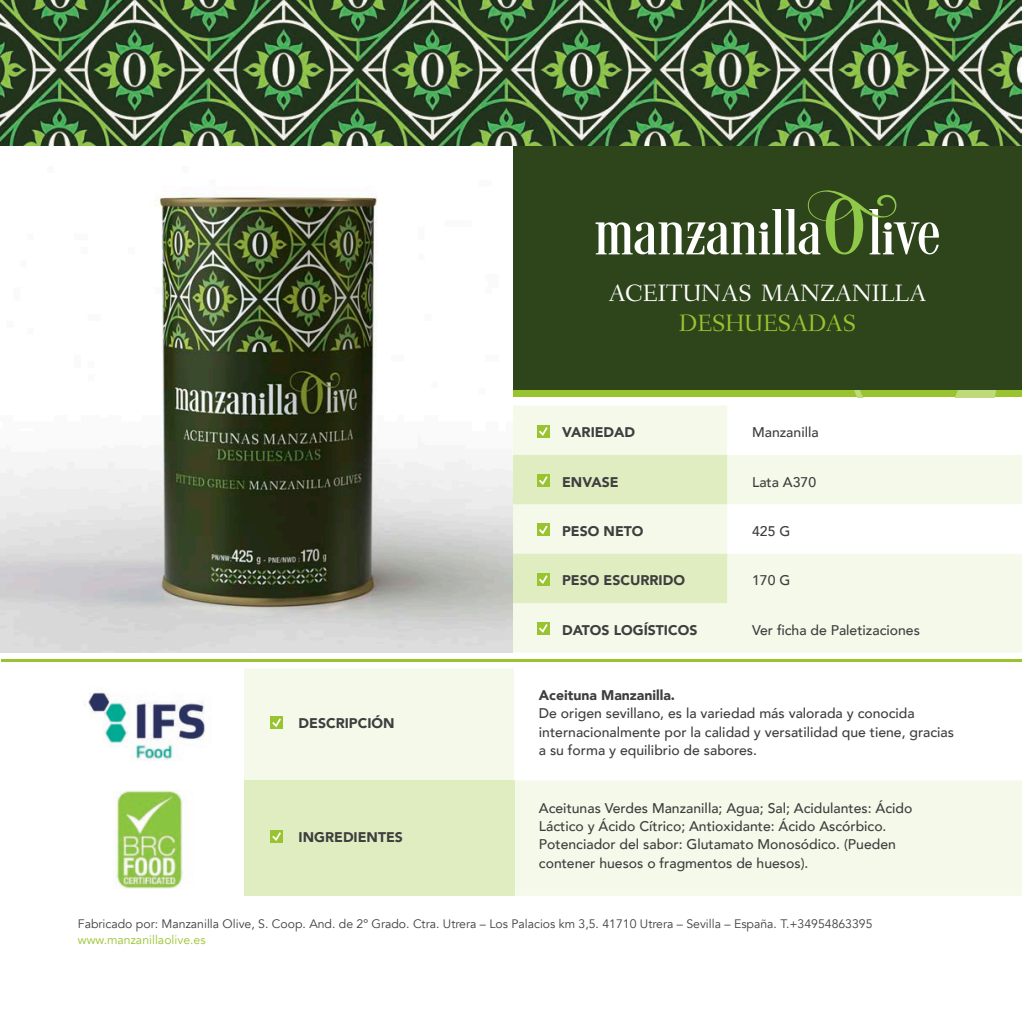
<style>
.page{position:relative;width:1022px;height:1022px;background:#fff}
.page>*{position:absolute;margin:0;border:0;box-sizing:border-box;transform-origin:0 0}
.t1{font:24.5px "Fanwood";color:#fff}
.t2{font:24.5px "Fanwood";color:#99c430}
.t3{font:500 14px/18.4px "Avenir";color:#3e3e3f}
.t4{font:900 14px "Avenir";color:#3e3e3f}
.t5{font:12.25px "Avenir";color:#3e3e3f}
.t6{font:12.25px "Avenir";color:#99c430}
</style>
<div class="page">
<div style="left:512px;top:406px;width:510px;height:246px;background:#f5f9ea"></div>
<svg style="left:727px;top:406px;width:295px;height:148px"></svg>
<div style="left:512px;top:389px;width:510px;height:8px;background:#99c430"></div>
<svg style="left:850px;top:389px;width:172px;height:8px"></svg>
<hr style="left:1px;top:659px;width:1021px;height:3px;background:#99c430">
<div style="left:512px;top:146px;width:510px;height:243px;background:#2e441b"></div>
<svg style="left:596px;top:190px;width:343px;height:64px"></svg>
<img style="left:1px;top:193px;width:511px;height:459px">
<img style="left:0;top:0;width:1022px;height:146px">
<div style="left:537px;top:425px;width:12px;height:13px;background:#99c430"></div>
<svg style="left:539px;top:427px;width:9px;height:9px"></svg>
<svg style="left:512px;top:455px;width:215px;height:148px;background:#e5f0cc"></svg>
<div style="left:537px;top:622px;width:12px;height:13px;background:#99c430"></div>
<svg style="left:539px;top:624px;width:9px;height:9px"></svg>
<div style="left:244px;top:668px;width:778px;height:228px;background:#f5f9ea"></div>
<div style="left:514px;top:668px;width:508px;height:112px;background:#fff"></div>
<div style="left:244px;top:780px;width:270px;height:116px;background:#e0edc1"></div>
<svg style="left:270px;top:716px;width:13px;height:13px"></svg>
<div style="left:270px;top:830px;width:13px;height:13px;background:#99c430"></div>
<svg style="left:272px;top:832px;width:9px;height:9px"></svg>
<img style="left:88px;top:692px;width:117px;height:69px">
<img style="left:114px;top:790px;width:70px;height:98px">
<p class="t1" style="left:608px;top:279px;width:319px">ACEITUNAS MANZANILLA</p>
<p class="t2" style="left:679px;top:309px;width:178px">DESHUESADAS</p>
<p class="t4" style="left:299px;top:711px;width:97px">DESCRIPCIÓN</p>
<p class="t4" style="left:299px;top:825px;width:106px">INGREDIENTES</p>
<p class="t4" style="left:562px;top:420px;width:75px">VARIEDAD</p>
<p class="t3" style="left:752px;top:422px;width:68px">Manzanilla</p>
<p class="t4" style="left:562px;top:470px;width:58px">ENVASE</p>
<p class="t3" style="left:752px;top:472px;width:66px">Lata A370</p>
<p class="t4" style="left:562px;top:519px;width:83px">PESO NETO</p>
<p class="t3" style="left:752px;top:521px;width:40px">425 G</p>
<p class="t4" style="left:562px;top:569px;width:124px">PESO ESCURRIDO</p>
<p class="t3" style="left:752px;top:571px;width:40px">170 G</p>
<p class="t4" style="left:562px;top:618px;width:137px">DATOS LOGÍSTICOS</p>
<p class="t3" style="left:752px;top:620px;width:169px">Ver ficha de Paletizaciones</p>
<p class="t4" style="left:539px;top:683px;width:138px">Aceituna Manzanilla.</p>
<p class="t3" style="left:539px;top:703px;width:417px">De origen sevillano, es la variedad más valorada y conocida internacionalmente por la calidad y versatilidad que tiene, gracias a su forma y equilibrio de sabores.</p>
<p class="t3" style="left:539px;top:798px;width:375px">Aceitunas Verdes Manzanilla; Agua; Sal; Acidulantes: Ácido Láctico y Ácido Cítrico; Antioxidante: Ácido Ascórbico.<br>Potenciador del sabor: Glutamato Monosódico. (Pueden contener huesos o fragmentos de huesos).</p>
<p class="t5" style="left:78px;top:916px;width:796px">Fabricado por: Manzanilla Olive, S. Coop. And. de 2º Grado. Ctra. Utrera – Los Palacios km 3,5. 41710 Utrera – Sevilla – España. T.+34954863395</p>
<p class="t6" style="left:78px;top:933px;width:129px">www.manzanillaolive.es</p>
</div>
